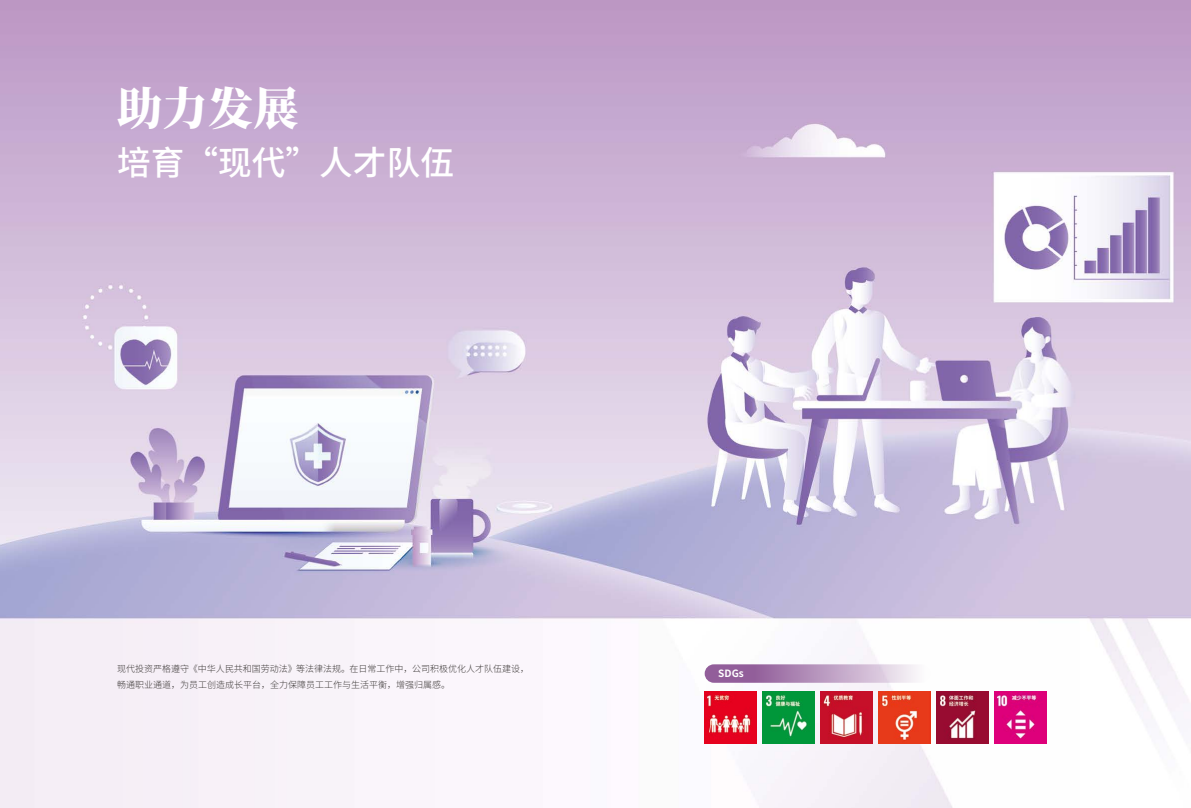
<style>
.page{position:relative;width:1191px;height:808px;background:#fff}
.page>*{position:absolute;margin:0;border:0;box-sizing:border-box;transform-origin:0 0}
.t1{font:800 45.3px "Source Han Serif SC";color:#fff}
.t2{font:500 33.7px "Source Han Sans CN";color:#fff}
.t3{font:700 10px "Source Han Sans CN";color:#fff}
.t4{font:300 9px/16px "Source Han Sans CN";color:#3e3a39}
</style>
<div class="page">
<img style="left:0;top:0;width:1191px;height:808px">
<svg style="left:704px;top:664px;width:227px;height:19px;background:#bd9ec2"></svg>
<img style="left:762px;top:691px;width:52px;height:52px">
<img style="left:704px;top:691px;width:53px;height:52px">
<img style="left:820px;top:691px;width:52px;height:52px">
<img style="left:878px;top:691px;width:52px;height:52px">
<img style="left:936px;top:691px;width:52px;height:52px">
<img style="left:994px;top:691px;width:52px;height:52px">
<h1 class="t1" style="left:117px;top:83px;width:183px">助力发展</h1>
<h2 class="t2" style="left:117px;top:143px;width:338px">培育“现代”人才队伍</h2>
<p class="t4" style="left:117px;top:661px;width:413px">现代投资严格遵守《中华人民共和国劳动法》等法律法规。在日常工作中，公司积极优化人才队伍建设，畅通职业通道，为员工创造成长平台，全力保障员工工作与生活平衡，增强归属感。</p>
<p class="t3" style="left:718px;top:668px;width:27px">SDGs</p>
</div>
